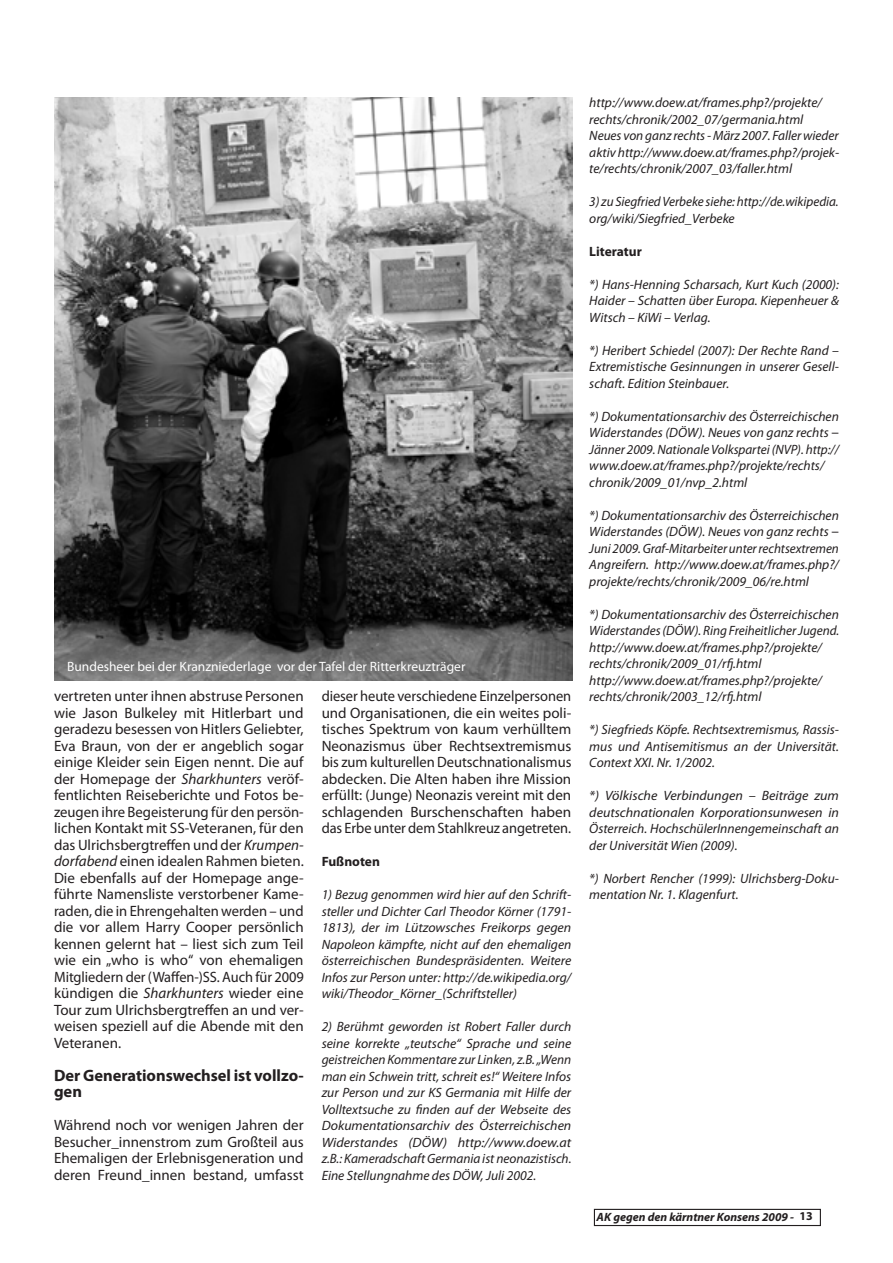
<style>
.page{position:relative;width:893px;height:1263px;background:#fff}
.page>*{position:absolute;margin:0;border:0;box-sizing:border-box;transform-origin:0 0}
.t1{font:700 16.5px/16.5px "Myriad Pro";color:#231f20}
.t2{font:15px/16.5px "Myriad Pro";color:#231f20;text-align:justify}
.t3{font:15px/16.5px "Myriad Pro";color:#231f20;text-align:justify;scale:.96 1}
.t4{font:italic 13.5px/16.5px "Myriad Pro";color:#231f20;text-align:justify}
.t5{font:italic 13.5px/16.5px "Myriad Pro";color:#231f20;text-align:justify;scale:1.04 1}
.t6{font:13.5px "Myriad Pro";color:#fff}
.t7{font:700 13.5px "Myriad Pro";color:#231f20}
.t8{font:italic 700 12px "Myriad Pro";color:#231f20}
.s1{font-style:italic}
.s2{font-style:normal;font-size:15px}
.s3{font-style:normal}
</style>
<div class="page">
<div style="left:594px;top:1209px;width:227px;height:17px;border:1px solid #231f20"></div>
<img style="left:54px;top:98px;width:518px;height:582px">
<p class="t6" style="left:67px;top:658px;width:400px">Bundesheer bei der Kranzniederlage vor der Tafel der Ritterkreuzträger</p>
<p class="t2" style="left:54px;top:688px;width:251px">vertreten unter ihnen abstruse Personen wie Jason Bulkeley mit Hitlerbart und geradezu besessen von Hitlers Geliebter, Eva Braun, von der er angeblich sogar einige Kleider sein Eigen nennt. Die auf der Homepage der <span class="s1">Sharkhunters</span> veröf&shy;fentlichten Reiseberichte und Fotos be&shy;zeugen ihre Begeisterung für den persön&shy;lichen Kontakt mit SS-Veteranen, für den das Ulrichsbergtreffen und der <span class="s1">Krumpen&shy;dorfabend</span> einen idealen Rahmen bieten.<br>Die ebenfalls auf der Homepage ange&shy;führte Namensliste verstorbener Kame&shy;raden, die in Ehrengehalten werden – und die vor allem Harry Cooper persönlich kennen gelernt hat – liest sich zum Teil wie ein „who is who“ von ehemaligen Mitgliedern der (Waffen-)SS. Auch für 2009 kündigen die <span class="s1">Sharkhunters</span> wieder eine Tour zum Ulrichsbergtreffen an und ver&shy;weisen speziell auf die Abende mit den Veteranen.</p>
<p class="t1" style="left:54px;top:1066px;width:251px">Der Generationswechsel ist vollzo&shy;gen</p>
<p class="t2" style="left:54px;top:1117px;width:251px">Während noch vor wenigen Jahren der Besucher_innenstrom zum Großteil aus Ehemaligen der Erlebnisgeneration und deren Freund_innen bestand, umfasst</p>
<p class="t3" style="left:322px;top:688px;width:262px">dieser heute verschiedene Einzelpersonen und Organisationen, die ein weites poli&shy;tisches Spektrum von kaum verhülltem Neonazismus über Rechtsextremismus bis zum kulturellen Deutschnationalismus abdecken. Die Alten haben ihre Mission erfüllt: (Junge) Neonazis vereint mit den schlagenden Burschenschaften haben das Erbe unter dem Stahlkreuz angetreten.</p>
<p class="t7" style="left:322px;top:853px;width:60px">Fußnoten</p>
<p class="t4" style="left:322px;top:886px;width:251px">1) Bezug genommen wird hier auf den Schrift&shy;steller und Dichter Carl Theodor Körner (1791- 1813), der im Lützowsches Freikorps gegen Napoleon kämpfte, nicht auf den ehemaligen österreichischen Bundespräsidenten. Weitere Infos zur Person unter: http://de.wikipedia.org/ wiki/Theodor_Körner_(Schriftsteller)</p>
<p class="t4" style="left:322px;top:1018px;width:251px">2) Berühmt geworden ist Robert Faller durch seine korrekte „teutsche“ Sprache und seine geistreichen Kommentare zur Linken, z.B. „Wenn man ein Schwein tritt, schreit es!“ Weitere Infos zur Person und zur KS Germania mit Hilfe der Volltextsuche zu finden auf der Webseite des Dokumentationsarchiv des Österreichischen Widerstandes (DÖW) http://www.doew.at z.B.: Kameradschaft Germania ist neonazistisch.<br>Eine Stellungnahme des DÖW, Juli 2002.</p>
<p class="t4" style="left:589px;top:94px;width:251px;text-align:left">http://www.doew.at/frames.php?/projekte/ rechts/chronik/2002_07/germania.html<br>Neues von ganz rechts - März 2007. Faller wieder aktiv http://www.doew.at/frames.php?/projek&shy;te/rechts/chronik/2007_03/faller.html</p>
<p class="t4" style="left:589px;top:193px;width:251px">3) zu Siegfried Verbeke siehe: http://de.wikipedia. org/wiki/Siegfried_Verbeke</p>
<p class="t7" style="left:589px;top:242px;width:54px">Literatur</p>
<p class="t4" style="left:589px;top:276px;width:251px">*) Hans-Henning Scharsach, Kurt Kuch (2000):<br>Haider – Schatten über Europa. Kiepenheuer &amp; Witsch – KiWi – Verlag.</p>
<p class="t4" style="left:589px;top:342px;width:251px">*) Heribert Schiedel (2007): Der Rechte Rand – Extremistische Gesinnungen in unserer Gesell&shy;schaft. Edition Steinbauer.</p>
<p class="t4" style="left:589px;top:408px;width:251px;text-align:left">*) Dokumentationsarchiv des Österreichischen Widerstandes (DÖW). Neues von ganz rechts <span class="s2">– </span>Jänner 2009. Nationale Volkspartei (NVP). http:// www.doew.at/frames.php?/projekte/rechts/ chronik/2009_01/nvp_2.html</p>
<p class="t4" style="left:589px;top:507px;width:251px">*) Dokumentationsarchiv des Österreichischen Widerstandes (DÖW). Neues von ganz rechts <span class="s2">– </span>Juni 2009. Graf-Mitarbeiter unter rechtsextremen Angreifern. http://www.doew.at/frames.php?/ projekte/rechts/chronik/2009_06/re.html</p>
<p class="t4" style="left:589px;top:606px;width:251px;text-align:left">*) Dokumentationsarchiv des Österreichischen Widerstandes (DÖW). Ring Freiheitlicher Jugend. http://www.doew.at/frames.php?/projekte/ rechts/chronik/2009_01/rfj.html http://www.doew.at/frames.php?/projekte/ rechts/chronik/2003_12/rfj.html</p>
<p class="t4" style="left:589px;top:721px;width:251px">*) Siegfrieds Köpfe. Rechtsextremismus, Rassis&shy;mus und Antisemitismus an der Universität.<br>Context XXI. Nr. 1/2002.</p>
<p class="t5" style="left:589px;top:787px;width:242px">*) Völkische Verbindungen – Beiträge zum deutschnationalen Korporationsunwesen in Österreich. HochschülerInnengemeinschaft an der Universität Wien (2009).</p>
<p class="t4" style="left:589px;top:870px;width:251px">*) Norbert Rencher (1999): Ulrichsberg-Doku&shy;mentation Nr. 1. Klagenfurt.</p>
<p class="t8" style="left:597px;top:1209px;width:218px">AK gegen den kärntner Konsens 2009 - <span class="s3">13</span></p>
</div>
